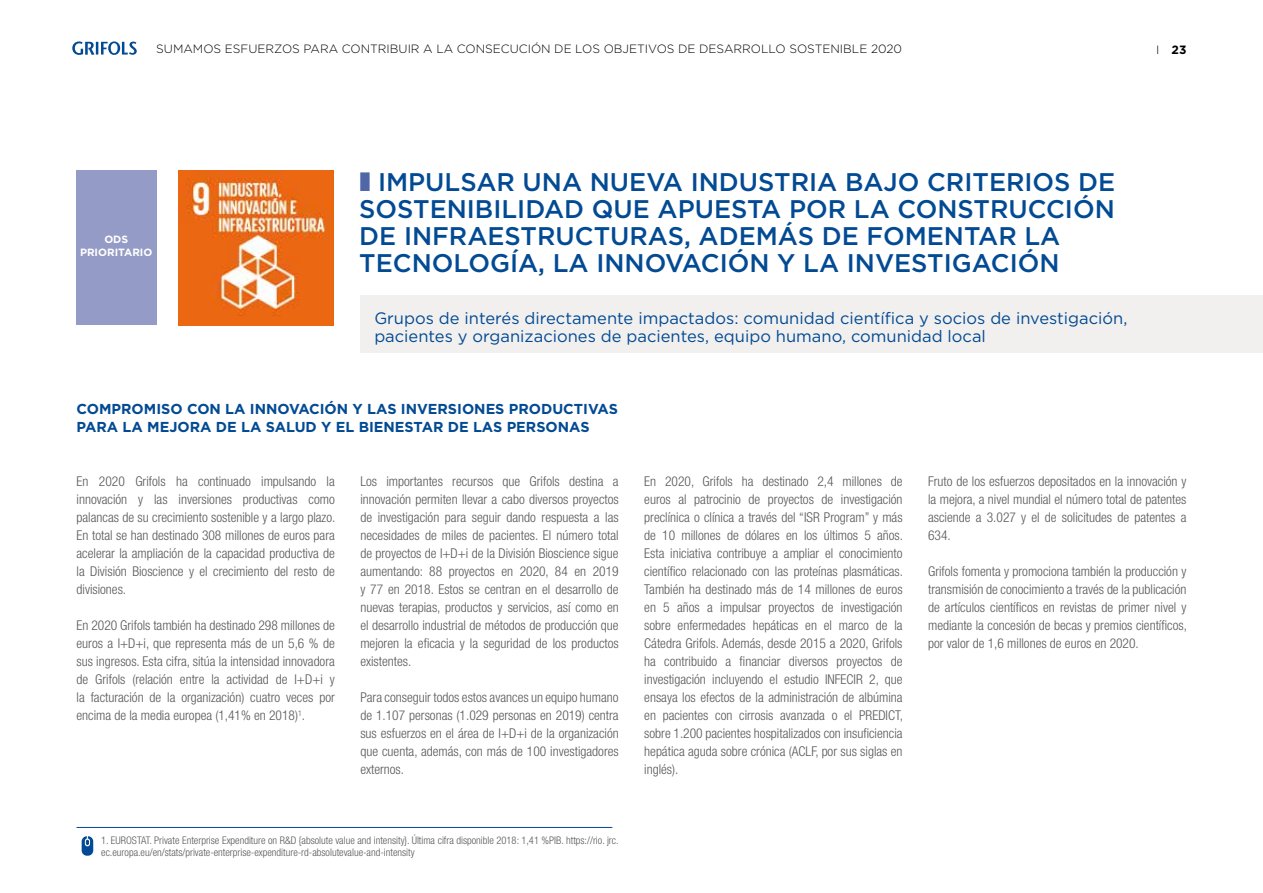
<style>
.page{position:relative;width:1263px;height:893px;background:#fff}
.page>*{position:absolute;margin:0;border:0;box-sizing:border-box;transform-origin:0 0}
.t1{font:500 25.5px/27px "Gotham";color:#024a93}
.t2{font:16.5px/18px "Gotham";color:#024a93}
.t3{font:700 14.4px/18px "Gotham";color:#024a93}
.t4{font:300 condensed 13.5px/18px "Helvetica Neue LT Pro";color:#58585a;text-align:justify}
.t5{font:300 12px "Gotham";color:#000}
.t6{font:700 12px "Gotham";color:#000}
.t7{font:300 condensed 10.5px/12px "Helvetica Neue LT Pro";color:#58585a}
.t8{font:700 10.5px/12.6px "Gotham";color:#fff;text-align:center}
.s1{font-weight:300}
</style>
<div class="page">
<svg style="left:72px;top:41px;width:65px;height:14px"></svg>
<img style="left:178px;top:170px;width:156px;height:156px">
<div style="left:77px;top:170px;width:80px;height:155px;background:#949bc6"></div>
<div style="left:360px;top:296px;width:903px;height:57px;background:#f2f0ef"></div>
<svg style="left:82px;top:836px;width:11px;height:20px"></svg>
<hr style="left:77px;top:827px;width:535px;height:1px;background:#024a93">
<p class="t5" style="left:156px;top:42px;width:747px">SUMAMOS ESFUERZOS PARA CONTRIBUIR A LA CONSECUCIÓN DE LOS OBJETIVOS DE DESARROLLO SOSTENIBLE 2020</p>
<p class="t6" style="left:1156px;top:42px;width:32px"><span class="s1">I</span> 23</p>
<p class="t8" style="left:80px;top:233px;width:74px">ODS<br>PRIORITARIO</p>
<h1 class="t1" style="left:359px;top:168px;width:757px;text-indent:19px">IMPULSAR UNA NUEVA INDUSTRIA BAJO CRITERIOS DE SOSTENIBILIDAD QUE APUESTA POR LA CONSTRUCCIÓN DE INFRAESTRUCTURAS, ADEMÁS DE FOMENTAR LA TECNOLOGÍA, LA INNOVACIÓN Y LA INVESTIGACIÓN</h1>
<p class="t2" style="left:374px;top:308px;width:754px">Grupos de interés directamente impactados: comunidad científica y socios de investigación, pacientes y organizaciones de pacientes, equipo humano, comunidad local</p>
<p class="t3" style="left:77px;top:400px;width:543px">COMPROMISO CON LA INNOVACIÓN Y LAS INVERSIONES PRODUCTIVAS<br>PARA LA MEJORA DE LA SALUD Y EL BIENESTAR DE LAS PERSONAS</p>
<p class="t4" style="left:77px;top:472px;width:260px">En 2020 Grifols ha continuado impulsando la innovación y las inversiones productivas como palancas de su crecimiento sostenible y a largo plazo.<br>En total se han destinado 308 millones de euros para acelerar la ampliación de la capacidad productiva de la División Bioscience y el crecimiento del resto de divisiones.</p>
<p class="t4" style="left:77px;top:616px;width:260px">En 2020 Grifols también ha destinado 298 millones de euros a I+D+i, que representa más de un 5,6 % de sus ingresos. Esta cifra, sitúa la intensidad innovadora de Grifols (relación entre la actividad de I+D+i y la facturación de la organización) cuatro veces por encima de la media europea (1,41% en 2018)<sup>1</sup>.</p>
<p class="t4" style="left:360px;top:472px;width:260px">Los importantes recursos que Grifols destina a innovación permiten llevar a cabo diversos proyectos de investigación para seguir dando respuesta a las necesidades de miles de pacientes. El número total de proyectos de I+D+i de la División Bioscience sigue aumentando: 88 proyectos en 2020, 84 en 2019 y 77 en 2018. Estos se centran en el desarrollo de nuevas terapias, productos y servicios, así como en el desarrollo industrial de métodos de producción que mejoren la eficacia y la seguridad de los productos existentes.</p>
<p class="t4" style="left:360px;top:688px;width:260px">Para conseguir todos estos avances un equipo humano de 1.107 personas (1.029 personas en 2019) centra sus esfuerzos en el área de I+D+i de la organización que cuenta, además, con más de 100 investigadores externos.</p>
<p class="t7" style="left:101px;top:834px;width:519px">1. EUROSTAT. Private Enterprise Expenditure on R&amp;D {absolute value and intensity}. Última cifra disponible 2018: 1,41 %PIB. https://rio. jrc. ec.europa.eu/en/stats/private-enterprise-expenditure-rd-absolutevalue-and-intensity</p>
<p class="t4" style="left:644px;top:472px;width:260px">En 2020, Grifols ha destinado 2,4 millones de euros al patrocinio de proyectos de investigación preclínica o clínica a través del “ISR Program” y más de 10 millones de dólares en los últimos 5 años.<br>Esta iniciativa contribuye a ampliar el conocimiento científico relacionado con las proteínas plasmáticas.<br>También ha destinado más de 14 millones de euros en 5 años a impulsar proyectos de investigación sobre enfermedades hepáticas en el marco de la Cátedra Grifols. Además, desde 2015 a 2020, Grifols ha contribuido a financiar diversos proyectos de investigación incluyendo el estudio INFECIR 2, que ensaya los efectos de la administración de albúmina en pacientes con cirrosis avanzada o el PREDICT, sobre 1.200 pacientes hospitalizados con insuficiencia hepática aguda sobre crónica (ACLF, por sus siglas en inglés).</p>
<p class="t4" style="left:928px;top:472px;width:260px">Fruto de los esfuerzos depositados en la innovación y la mejora, a nivel mundial el número total de patentes asciende a 3.027 y el de solicitudes de patentes a 634.</p>
<p class="t4" style="left:928px;top:562px;width:260px">Grifols fomenta y promociona también la producción y transmisión de conocimiento a través de la publicación de artículos científicos en revistas de primer nivel y mediante la concesión de becas y premios científicos, por valor de 1,6 millones de euros en 2020.</p>
</div>
